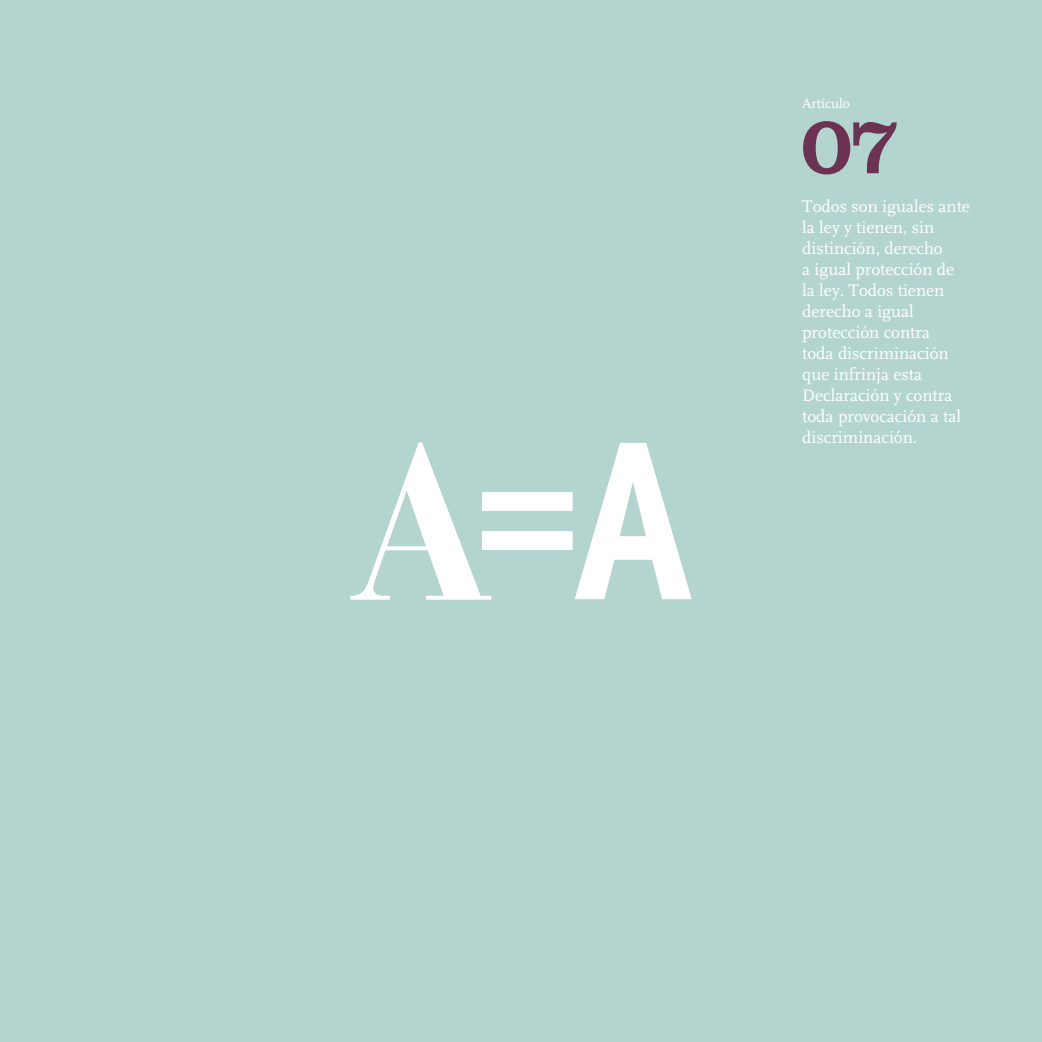
<style>
.page{position:relative;width:1042px;height:1042px;background:#fff}
.page>*{position:absolute;margin:0;border:0;box-sizing:border-box;transform-origin:0 0}
.t1{font:84px "Clarendon";color:#6b3251}
.t2{font:17.5px/21px "FF Scala";color:#fff}
.t3{font:14px "FF Scala";color:#fff}
</style>
<div class="page">
<div style="left:0;top:0;width:1041px;height:1042px;background:#b4d5cf"></div>
<svg style="left:350px;top:442px;width:342px;height:158px"></svg>
<p class="t3" style="left:802px;top:95px;width:49px">Artículo</p>
<h1 class="t1" style="left:801px;top:96px;width:100px">07</h1>
<p class="t2" style="left:802px;top:196px;width:169px">Todos son iguales ante la ley y tienen, sin distinción, derecho<br>a igual protección de la ley. Todos tienen derecho a igual protección contra<br>toda discriminación que infrinja esta<br>Declaración y contra toda provocación a tal discriminación.</p>
</div>
